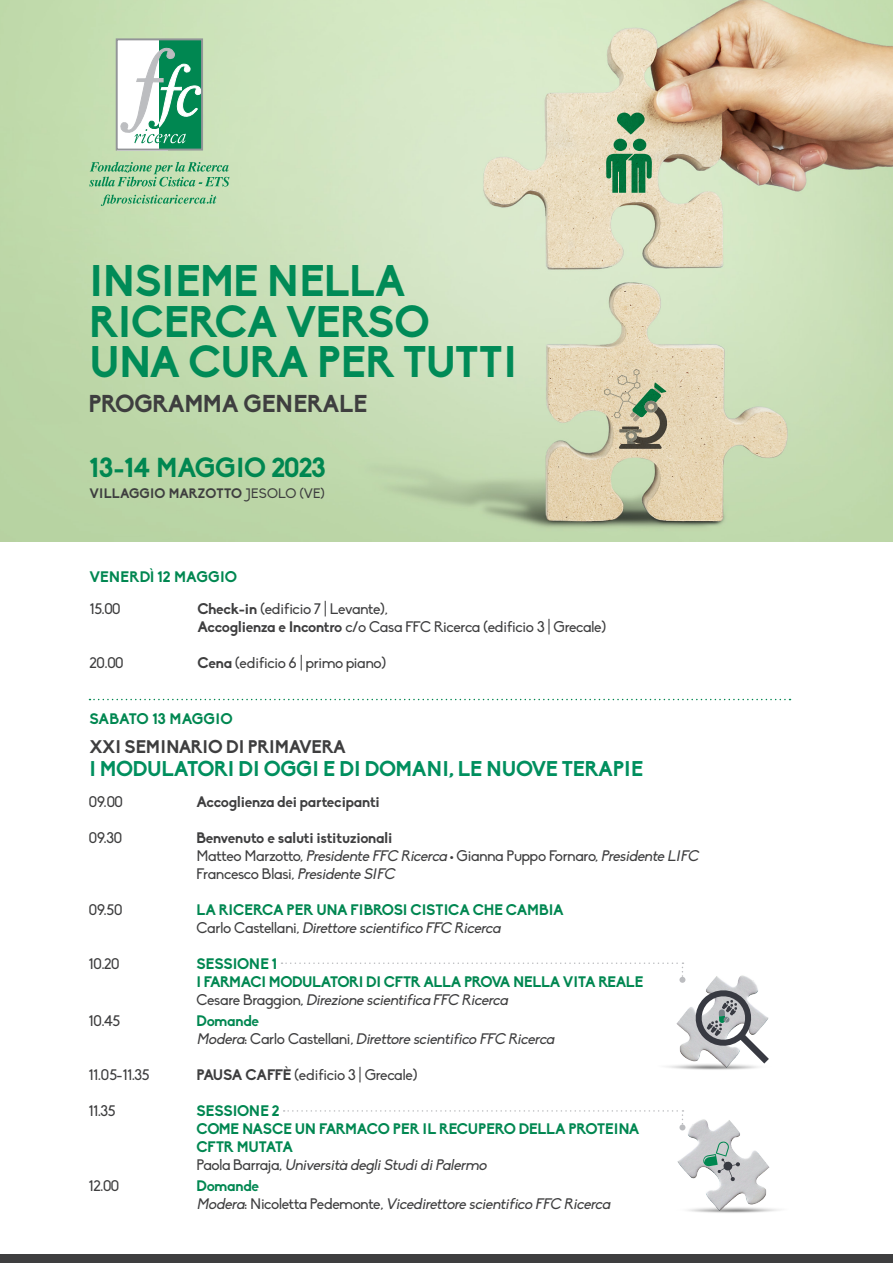
<style>
.page{position:relative;width:893px;height:1263px;background:#fff}
.page>*{position:absolute;margin:0;border:0;box-sizing:border-box;transform-origin:0 0}
.t1{font:700 43.5px/40.5px "Biko";letter-spacing:-.02em;color:#008b57}
.t2{font:700 27px "Biko";letter-spacing:-.02em;color:#008751}
.t3{font:700 24px "Biko";letter-spacing:-.02em;color:#3e3e3f}
.t4{font:700 21px "Biko";letter-spacing:-.02em;color:#008f5e}
.t5{font:700 18px "Biko";letter-spacing:-.02em;color:#3e3e3f}
.t6{font:15px "Biko";letter-spacing:-.02em;color:#3e3e3f}
.t7{font:italic 15px "Biko";color:#3e3e3f}
.t8{font:700 15px "Biko";letter-spacing:-.02em;color:#008751}
.t9{font:700 15px "Biko";letter-spacing:-.02em;color:#3e3e3f}
.t10{font:700 15px "Biko";color:#008751}
.t11{font:700 13.5px "Biko";color:#3e3e3f}
.s1{font-weight:400}
.s2{font-weight:700}
.s3{font-style:italic}
.s4{font-style:normal}
</style>
<div class="page">
<img style="left:0;top:0;width:893px;height:542px">
<div style="left:117px;top:39px;width:50px;height:111px;background:#fff"></div>
<div style="left:159px;top:39px;width:43px;height:110px;background:#008751"></div>
<div style="left:116px;top:38px;width:87px;height:113px;border:2px solid #939598"></div>
<svg style="left:120px;top:47px;width:81px;height:96px"></svg>
<svg style="left:89px;top:162px;width:140px;height:25px;background:#95c99b"></svg>
<svg style="left:101px;top:195px;width:115px;height:11px"></svg>
<svg style="left:604px;top:369px;width:65px;height:80px;background:#b7b395"></svg>
<div style="left:614px;top:139px;width:13px;height:12px;background:#00743d;border-radius:50%"></div>
<div style="left:633px;top:139px;width:13px;height:12px;background:#00753d;border-radius:50%"></div>
<svg style="left:606px;top:154px;width:46px;height:40px;background:#469263"></svg>
<svg style="left:617px;top:113px;width:28px;height:21px"></svg>
<div style="left:0;top:1254px;width:893px;height:9px;background:#3e3e3f"></div>
<img style="left:666px;top:975px;width:92px;height:95px">
<svg style="left:692px;top:984px;width:77px;height:82px"></svg>
<img style="left:677px;top:1119px;width:102px;height:94px">
<svg style="left:703px;top:1141px;width:37px;height:40px"></svg>
<svg style="left:281px;top:962px;width:404px;height:21px"></svg>
<svg style="left:284px;top:1110px;width:401px;height:20px"></svg>
<svg style="left:89px;top:699px;width:701px;height:1px"></svg>
<p class="t1" style="left:89px;top:261px;width:342px">INSIEME NELLA<br>RICERCA VERSO</p>
<p class="t1" style="left:89px;top:342px;width:429px">UNA CURA PER TUTTI</p>
<p class="t3" style="left:88px;top:389px;width:280px">PROGRAMMA GENERALE</p>
<p class="t2" style="left:89px;top:451px;width:238px">13-14 MAGGIO 2023</p>
<p class="t11" style="left:89px;top:485px;width:237px">VILLAGGIO MARZOTTO <span class="s1">JESOLO (VE)</span></p>
<p class="t10" style="left:89px;top:568px;width:149px">VENERDÌ 12 MAGGIO</p>
<p class="t6" style="left:89px;top:600px;width:33px">15.00</p>
<p class="t6" style="left:197px;top:600px;width:192px"><span class="s2">Check-in</span> (edificio 7 | Levante),</p>
<p class="t6" style="left:197px;top:618px;width:410px"><span class="s2">Accoglienza e Incontro</span> c/o Casa FFC Ricerca (edificio 3 | Grecale)</p>
<p class="t6" style="left:89px;top:654px;width:36px">20.00</p>
<p class="t6" style="left:197px;top:654px;width:190px"><span class="s2">Cena</span> (edificio 6 | primo piano)</p>
<p class="t10" style="left:89px;top:709px;width:145px">SABATO 13 MAGGIO</p>
<p class="t5" style="left:89px;top:736px;width:258px">XXI SEMINARIO DI PRIMAVERA</p>
<p class="t4" style="left:89px;top:756px;width:555px">I MODULATORI DI OGGI E DI DOMANI, LE NUOVE TERAPIE</p>
<p class="t6" style="left:88px;top:793px;width:36px">09.00</p>
<p class="t9" style="left:196px;top:793px;width:185px">Accoglienza dei partecipanti</p>
<p class="t6" style="left:88px;top:829px;width:36px">09.30</p>
<p class="t9" style="left:196px;top:829px;width:198px">Benvenuto e saluti istituzionali</p>
<p class="t6" style="left:196px;top:847px;width:507px">Ma tteo Marzotto, <span class="s3">Presidente FFC Ricerca</span> • Gia nna Puppo Fornaro, <span class="s3">Presidente LIFC</span></p>
<p class="t6" style="left:196px;top:865px;width:203px">Francesco Blasi, <span class="s3">Presidente SIFC</span></p>
<p class="t6" style="left:88px;top:901px;width:36px">09.50</p>
<p class="t8" style="left:196px;top:901px;width:369px">LA RICERCA PER UNA FIBROSI CISTICA CHE CAMBIA</p>
<p class="t7" style="left:196px;top:919px;width:309px"><span class="s4">C a r l o C a s t e l l a n i ,</span> Direttore scientifico FFC Ricerca</p>
<p class="t6" style="left:88px;top:955px;width:33px">10.20</p>
<p class="t8" style="left:196px;top:955px;width:82px">SESSIONE 1</p>
<p class="t8" style="left:196px;top:973px;width:448px">I FARMACI MODULATORI DI CFTR ALLA PROVA NELLA VITA REALE</p>
<p class="t7" style="left:196px;top:991px;width:316px"><span class="s4">C e s a re B r a g g i o n ,</span> Direzione scientifica FFC Ricerca</p>
<p class="t6" style="left:88px;top:1012px;width:33px">10.45</p>
<p class="t8" style="left:196px;top:1012px;width:64px">Domande</p>
<p class="t7" style="left:196px;top:1030px;width:362px">Modera<span class="s4">: C a r l o C a s t e l l a n i ,</span> Direttore scientifico FFC Ricerca</p>
<p class="t6" style="left:88px;top:1066px;width:62px">11.05-11.35</p>
<p class="t6" style="left:196px;top:1066px;width:223px"><span class="s2">PAUSA CAFFÈ</span> (edificio 3 | Grecale)</p>
<p class="t6" style="left:88px;top:1102px;width:28px">11.35</p>
<p class="t8" style="left:196px;top:1102px;width:84px">SESSIONE 2</p>
<p class="t8" style="left:196px;top:1120px;width:445px">COME NASCE UN FARMACO PER IL RECUPERO DELLA PROTEINA</p>
<p class="t8" style="left:196px;top:1138px;width:98px">CFTR MUTATA</p>
<p class="t7" style="left:196px;top:1156px;width:295px"><span class="s4">Pa o l a B a r raj a ,</span> Università degliStudidiPalermo</p>
<p class="t6" style="left:88px;top:1177px;width:33px">12.00</p>
<p class="t8" style="left:196px;top:1177px;width:64px">Domande</p>
<p class="t7" style="left:196px;top:1195px;width:418px">Modera<span class="s4">: N i c o l e t t a Pe d e m o n t e ,</span> Vicedirettore scientifico FFC Ricerca</p>
</div>
